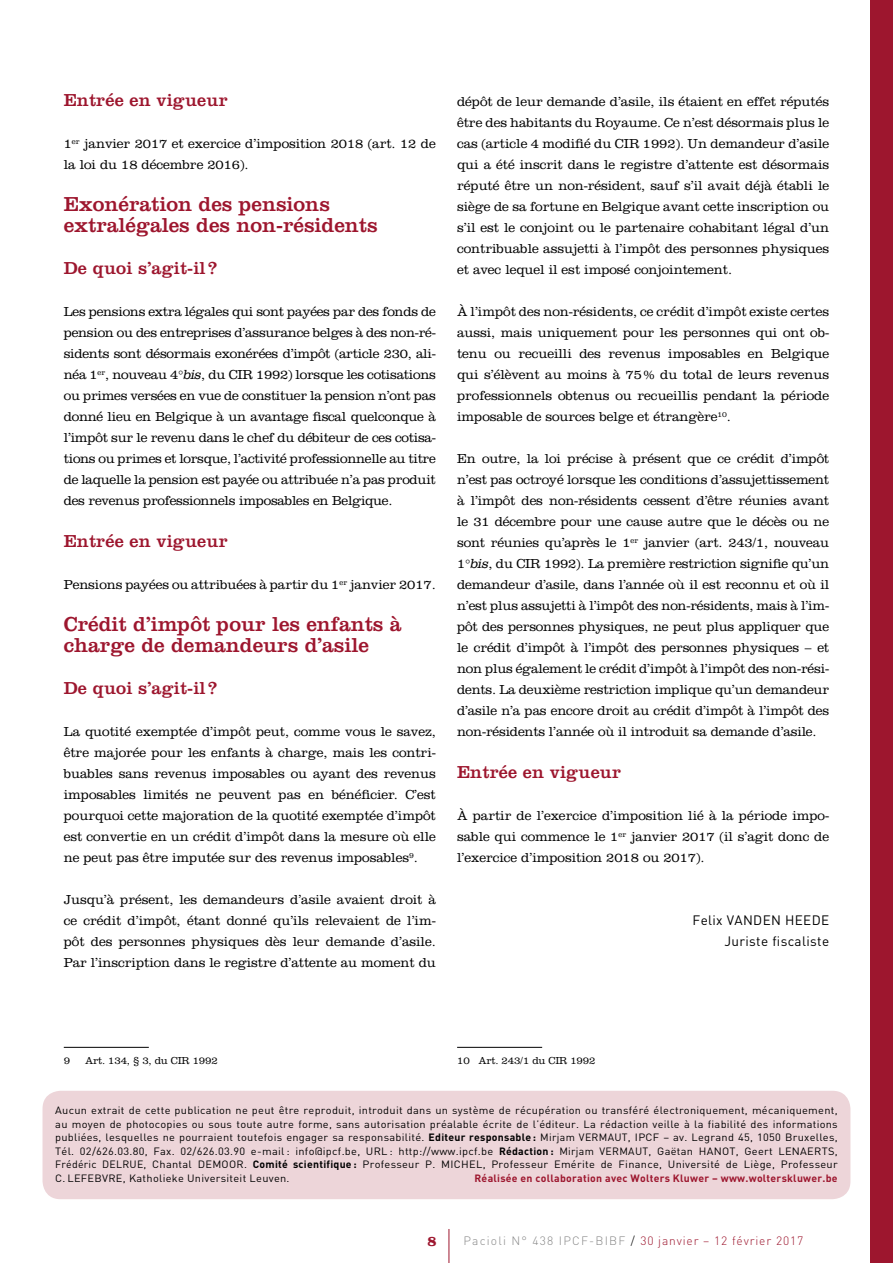
<style>
.page{position:relative;width:893px;height:1263px;background:#fff}
.page>*{position:absolute;margin:0;border:0;box-sizing:border-box;transform-origin:0 0}
.t1{font:21px/21px "Clarendon LT Std";color:#9d162e}
.t2{font:18px "Clarendon LT Std";letter-spacing:.01em;color:#9d162e}
.t3{font:700 14.85px "Clarendon LT Std";color:#9d162e}
.t4{font:300 13.5px/21px "Clarendon LT Std";letter-spacing:-.005em;color:#000;text-align:justify}
.t5{font:13.5px/21px "DIN";letter-spacing:.025em;color:#000;text-align:right}
.t6{font:300 12px "DIN";letter-spacing:.07em;color:#9d162e}
.t7{font:10.5px/13.5px "DIN";letter-spacing:.025em;color:#000;text-align:justify;scale:1.05 1}
.t8{font:700 10.5px "DIN";letter-spacing:.025em;color:#9d162e}
.t9{font:300 10.5px "Clarendon LT Std";letter-spacing:-.015em;color:#000}
.s1{font-family:"Clarendon Std";font-style:italic}
.s2{font-weight:700}
.s3{color:#878787}
.s4{color:#000}
</style>
<div class="page">
<hr style="left:449px;top:1229px;width:1px;height:34px;background:#9d162e">
<div style="left:870px;top:0;width:23px;height:1263px;background:#9d162e"></div>
<div style="left:43px;top:1091px;width:807px;height:108px;background:#edd5d9;border-radius:18px"></div>
<hr style="left:64px;top:1047px;width:85px;height:1px;background:#000">
<hr style="left:457px;top:1047px;width:85px;height:1px;background:#000">
<h2 class="t2" style="left:64px;top:89px;width:165px">Entrée en vigueur</h2>
<p class="t4" style="left:64px;top:133px;width:374px">1<sup>er</sup> janvier 2017 et exercice d’imposition 2018 (art. 12 de la loi du 18 décembre 2016).</p>
<h1 class="t1" style="left:64px;top:194px;width:315px">Exonération des pensions extralégales des non-résidents</h1>
<h2 class="t2" style="left:64px;top:257px;width:155px">De quoi s’agit-il ?</h2>
<p class="t4" style="left:64px;top:301px;width:374px">Les pensions extra légales qui sont payées par des fonds de pension ou des entreprises d’assurance belges à des non-ré&shy;sidents sont désormais exonérées d’impôt (article 230, ali&shy;néa 1<sup>er</sup>, nouveau 4°<span class="s1">bis</span>, du CIR 1992) lorsque les cotisations ou primes versées en vue de constituer la pension n’ont pas donné lieu en Belgique à un avantage fiscal quelconque à l’impôt sur le revenu dans le chef du débiteur de ces cotisa&shy;tions ou primes et lorsque, l’activité professionnelle au titre de laquelle la pension est payée ou attribuée n’a pas produit des revenus professionnels imposables en Belgique.</p>
<h2 class="t2" style="left:64px;top:530px;width:165px">Entrée en vigueur</h2>
<p class="t4" style="left:64px;top:574px;width:374px">Pensions payées ou attribuées à partir du 1<sup>er</sup> janvier 2017.</p>
<h1 class="t1" style="left:64px;top:614px;width:339px">Crédit d’impôt pour les enfants à charge de demandeurs d’asile</h1>
<h2 class="t2" style="left:64px;top:677px;width:155px">De quoi s’agit-il ?</h2>
<p class="t4" style="left:64px;top:721px;width:374px">La quotité exemptée d’impôt peut, comme vous le savez, être majorée pour les enfants à charge, mais les contri&shy;buables sans revenus imposables ou ayant des revenus imposables limités ne peuvent pas en bénéficier. C’est pourquoi cette majoration de la quotité exemptée d’impôt est convertie en un crédit d’impôt dans la mesure où elle ne peut pas être imputée sur des revenus imposables<sup>9</sup>.</p>
<p class="t4" style="left:64px;top:889px;width:374px">Jusqu’à présent, les demandeurs d’asile avaient droit à ce crédit d’impôt, étant donné qu’ils relevaient de l’im&shy;pôt des personnes physiques dès leur demande d’asile.<br>Par l’inscription dans le registre d’attente au moment du</p>
<p class="t4" style="left:457px;top:91px;width:374px">dépôt de leur demande d’asile, ils étaient en effet réputés être des habitants du Royaume. Ce n’est désormais plus le cas (article 4 modifié du CIR 1992). Un demandeur d’asile qui a été inscrit dans le registre d’attente est désormais réputé être un non-résident, sauf s’il avait déjà établi le siège de sa fortune en Belgique avant cette inscription ou s’il est le conjoint ou le partenaire cohabitant légal d’un contribuable assujetti à l’impôt des personnes physiques et avec lequel il est imposé conjointement.</p>
<p class="t4" style="left:457px;top:301px;width:374px">À l’impôt des non-résidents, ce crédit d’impôt existe certes aussi, mais uniquement pour les personnes qui ont ob&shy;tenu ou recueilli des revenus imposables en Belgique qui s’élèvent au moins à 75% du total de leurs revenus professionnels obtenus ou recueillis pendant la période imposable de sources belge et étrangère<sup>10</sup>.</p>
<p class="t4" style="left:457px;top:448px;width:374px">En outre, la loi précise à présent que ce crédit d’impôt n’est pas octroyé lorsque les conditions d’assujettissement à l’impôt des non-résidents cessent d’être réunies avant le 31 décembre pour une cause autre que le décès ou ne sont réunies qu’après le 1<sup>er</sup> janvier (art. 243/1, nouveau 1°<span class="s1">bis</span>, du CIR 1992). La première restriction signifie qu’un demandeur d’asile, dans l’année où il est reconnu et où il n’est plus assujetti à l’impôt des non-résidents, mais à l’im&shy;pôt des personnes physiques, ne peut plus appliquer que le crédit d’impôt à l’impôt des personnes physiques – et non plus également le crédit d’impôt à l’impôt des non-rési&shy;dents. La deuxième restriction implique qu’un demandeur d’asile n’a pas encore droit au crédit d’impôt à l’impôt des non-résidents l’année où il introduit sa demande d’asile.</p>
<h2 class="t2" style="left:457px;top:761px;width:165px">Entrée en vigueur</h2>
<p class="t4" style="left:457px;top:805px;width:374px">À partir de l’exercice d’imposition lié à la période impo&shy;sable qui commence le 1<sup>er</sup> janvier 2017 (il s’agit donc de l’exercice d’imposition 2018 ou 2017).</p>
<p class="t5" style="left:692px;top:909px;width:138px">Felix VANDEN HEEDE<br>Juriste fiscaliste</p>
<p class="t9" style="left:64px;top:1054px;width:8px">9</p>
<p class="t9" style="left:85px;top:1054px;width:134px">Art. 134, § 3, du CIR 1992</p>
<p class="t9" style="left:457px;top:1054px;width:140px">10 Art. 243/1 du CIR 1992</p>
<p class="t7" style="left:55px;top:1103px;width:747px">Aucun extrait de cette publication ne peut être reproduit, introduit dans un système de récupération ou transféré électroniquement, mécaniquement, au moyen de photocopies ou sous toute autre forme, sans autorisation préalable écrite de l’éditeur. La rédaction veille à la fiabilité des informations publiées, lesquelles ne pourraient toutefois engager sa responsabilité. <span class="s2">Editeur responsable :</span> Mirjam VERMAUT, IPCF – av. Legrand 45, 1050 Bruxelles, Tél. 02/626.03.80, Fax. 02/626.03.90 e-mail : info@ipcf.be, URL : http://www.ipcf.be <span class="s2">Rédaction :</span> Mirjam VERMAUT, Gaëtan HANOT, Geert LENAERTS, Frédéric DELRUE, Chantal DEMOOR. <span class="s2">Comité scientifique :</span> Professeur P. MICHEL, Professeur Emérite de Finance, Université de Liège, Professeur C. LEFEBVRE, Katholieke Universiteit Leuven.</p>
<p class="t8" style="left:474px;top:1171px;width:365px">Réalisée en collaboration avec Wolters Kluwer – www.wolterskluwer.be</p>
<p class="t3" style="left:427px;top:1232px;width:11px">8</p>
<p class="t6" style="left:463px;top:1233px;width:341px"><span class="s3">Pacioli N° 438 IPCF-BIBF</span> <span class="s4">/</span> 30 janvier – 12 février 2017</p>
</div>
